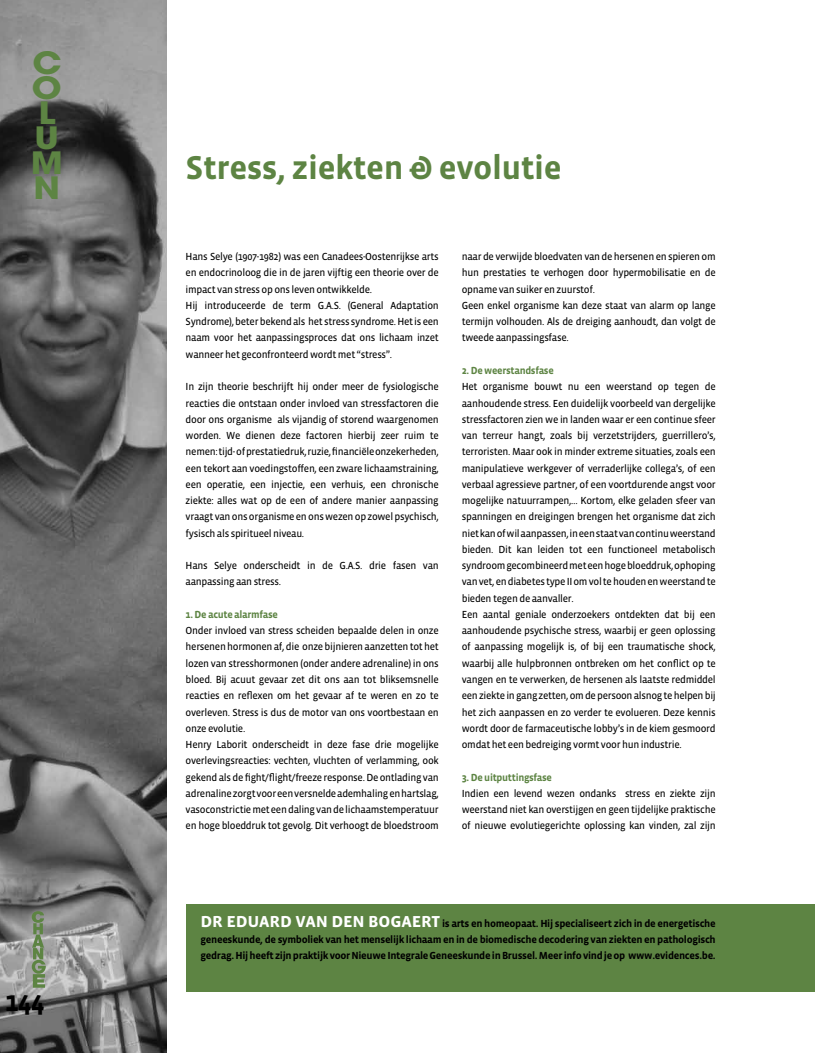
<style>
.page{position:relative;width:815px;height:1053px;background:#fff}
.page>*{position:absolute;margin:0;border:0;box-sizing:border-box;transform-origin:0 0}
.t1{font:700 33.75px "Vista Sans Alt";letter-spacing:-.015em;color:#5d8443}
.t2{font:700 30.5px/25px "Avant Garde";color:#5d8443;scale:1.15 1}
.t3{font:700 28.75px "Vista Sans";color:#000}
.t4{font:10.5px/16.2px "Vista Sans Reg";letter-spacing:-.03em;color:#000}
.t5{font:700 10.5px/16.2px "Vista Sans";letter-spacing:-.03em;color:#000;text-align:justify}
.t6{font:700 10.5px "Vista Sans";letter-spacing:-.03em;color:#5d8443}
.s1{font-size:16.25px;color:#fff}
</style>
<div class="page">
<img style="left:0;top:0;width:167px;height:1052px">
<div style="left:186px;top:904px;width:629px;height:87px;background:#5d8443"></div>
<svg style="left:32px;top:911px;width:14px;height:76px"></svg>
<h2 class="t2" style="left:31px;top:50px;width:29px">C<br>O<br>L<br>U<br>M<br>N</h2>
<h3 class="t3" style="left:5px;top:986px;width:42px">144</h3>
<h1 class="t1" style="left:185px;top:150px;width:378px">Stress, ziekten &amp; evolutie</h1>
<p class="t4" style="left:186px;top:249px;width:255px">Hans Selye (1907-1982) was een Canadees-Oostenrijkse arts en endocrinoloog die in de jaren vijftig een theorie over de impact van stress op ons leven ontwikkelde.<br>Hij introduceerde de term G.A.S. (General Adaptation Syndrome), beter bekend als het stress syndrome. Het is een naam voor het aanpassingsproces dat ons lichaam inzet wanneer het geconfronteerd wordt met “stress”.</p>
<p class="t4" style="left:186px;top:379px;width:255px;text-align:justify">In zijn theorie beschrijft hij onder meer de fysiologische reacties die ontstaan onder invloed van stressfactoren die door ons organisme als vijandig of storend waargenomen worden. We dienen deze factoren hierbij zeer ruim te nemen: tijd- of prestatiedruk, ruzie, financiële onzekerheden, een tekort aan voedingstoffen, een zware lichaamstraining, een operatie, een injectie, een verhuis, een chronische ziekte: alles wat op de een of andere manier aanpassing vraagt van ons organisme en ons wezen op zowel psychisch, fysisch als spiritueel niveau.</p>
<p class="t4" style="left:186px;top:557px;width:255px">Hans Selye onderscheidt in de G.A.S. drie fasen van aanpassing aan stress.</p>
<p class="t6" style="left:186px;top:609px;width:94px">1. De acute alarmfase</p>
<p class="t4" style="left:186px;top:622px;width:255px">Onder invloed van stress scheiden bepaalde delen in onze hersenen hormonen af, die onze bijnieren aanzetten tot het lozen van stresshormonen (onder andere adrenaline) in ons bloed. Bij acuut gevaar zet dit ons aan tot bliksemsnelle reacties en reflexen om het gevaar af te weren en zo te overleven. Stress is dus de motor van ons voortbestaan en onze evolutie.<br>Henry Laborit onderscheidt in deze fase drie mogelijke overlevingsreacties: vechten, vluchten of verlamming, ook gekend als de fight/flight/freeze response. De ontlading van adrenaline zorgt voor een versnelde ademhaling en hartslag, vasoconstrictie met een daling van de lichaamstemperatuur en hoge bloeddruk tot gevolg. Dit verhoogt de bloedstroom</p>
<p class="t4" style="left:462px;top:249px;width:255px">naar de verwijde bloedvaten van de hersenen en spieren om hun prestaties te verhogen door hypermobilisatie en de opname van suiker en zuurstof.<br>Geen enkel organisme kan deze staat van alarm op lange termijn volhouden. Als de dreiging aanhoudt, dan volgt de tweede aanpassingsfase.</p>
<p class="t6" style="left:462px;top:365px;width:93px">2. De weerstandsfase</p>
<p class="t4" style="left:462px;top:379px;width:255px">Het organisme bouwt nu een weerstand op tegen de aanhoudende stress. Een duidelijk voorbeeld van dergelijke stressfactoren zien we in landen waar er een continue sfeer van terreur hangt, zoals bij verzetstrijders, guerrillero’s, terroristen. Maar ook in minder extreme situaties, zoals een manipulatieve werkgever of verraderlijke collega’s, of een verbaal agressieve partner, of een voortdurende angst voor mogelijke natuurrampen,… Kortom, elke geladen sfeer van spanningen en dreigingen brengen het organisme dat zich niet kan of wil aanpassen, in een staat van continu weerstand bieden. Dit kan leiden tot een functioneel metabolisch syndroom gecombineerd met een hoge bloeddruk, ophoping van vet, en diabetes type II om vol te houden en weerstand te bieden tegen de aanvaller.<br>Een aantal geniale onderzoekers ontdekten dat bij een aanhoudende psychische stress, waarbij er geen oplossing of aanpassing mogelijk is, of bij een traumatische shock, waarbij alle hulpbronnen ontbreken om het conflict op te vangen en te verwerken, de hersenen als laatste redmiddel een ziekte in gang zetten, om de persoon alsnog te helpen bij het zich aanpassen en zo verder te evolueren. Deze kennis wordt door de farmaceutische lobby’s in de kiem gesmoord omdat het een bedreiging vormt voor hun industrie.</p>
<p class="t6" style="left:462px;top:771px;width:92px">3. De uitputtingsfase</p>
<p class="t4" style="left:462px;top:785px;width:255px;text-align:justify">Indien een levend wezen ondanks stress en ziekte zijn weerstand niet kan overstijgen en geen tijdelijke praktische of nieuwe evolutiegerichte oplossing kan vinden, zal zijn</p>
<p class="t5" style="left:201px;top:915px;width:517px"><span class="s1">Dr Ed uard Van de n Bogaert</span> is arts en homeopaat. Hij specialiseert zich in de energetische geneeskunde, de symboliek van het menselijk lichaam en in de biomedische decodering van ziekten en pathologisch gedrag. Hij heeft zijn praktijk voor N ieuwe Integrale Geneeskunde in Brussel. Meer info vind je op www.evidences.be.</p>
</div>
